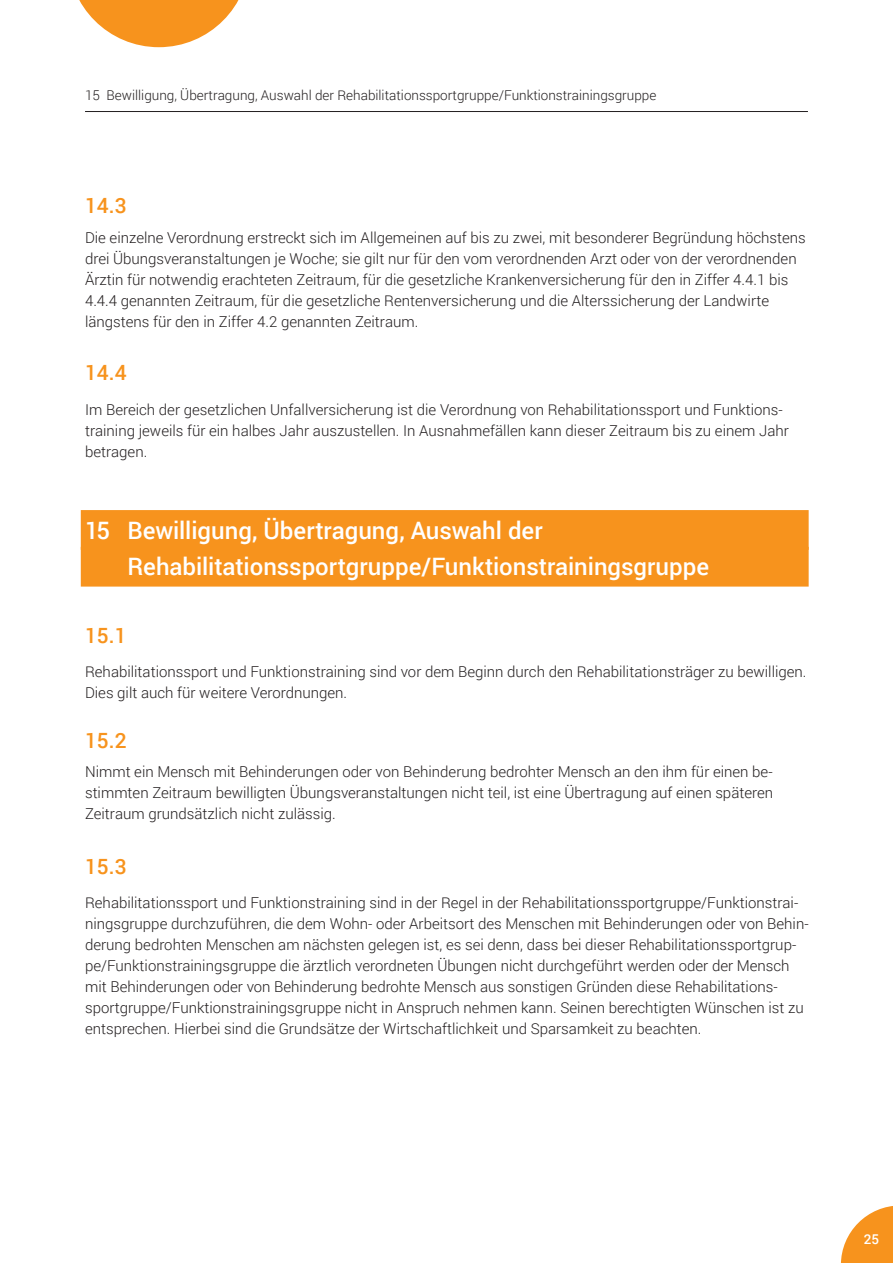
<style>
.page{position:relative;width:893px;height:1263px;background:#fff}
.page>*{position:absolute;margin:0;border:0;box-sizing:border-box;transform-origin:0 0}
.Head{font:500 24px "Roboto";color:#fff}
.Subhead2022_orange{font:500 21px "Roboto";color:#f7931d}
.Fließtext_10pt{font:300 15px/21px "Roboto";color:#231f20}
.Kopfzeile_11pt{font:300 13.5px "Roboto";color:#231f20}
.t1{font:500 13.5px "Roboto";color:#fff}
</style>
<div class="page">
<svg style="left:841px;top:1206px;width:52px;height:57px"></svg>
<hr style="left:85px;top:111px;width:723px;height:1px;background:#231f20">
<div style="left:81px;top:510px;width:728px;height:40px;background:#f7931d"></div>
<div style="left:81px;top:547px;width:728px;height:40px;background:#f7931d"></div>
<svg style="left:79px;top:0;width:160px;height:47px"></svg>
<p class="Kopfzeile_11pt" style="left:85px;top:86px;width:573px">15 Bewilligung, Übertragung, Auswahl der Rehabilitationssportgruppe/Funktionstrainingsgruppe</p>
<p class="Subhead2022_orange" style="left:85px;top:191px;width:43px">14.3</p>
<p class="Fließtext_10pt" style="left:85px;top:227px;width:722px">Die einzelne Verordnung erstreckt sich im Allgemeinen auf bis zu zwei, mit besonderer Begründung höchstens drei Übungsveranstaltungen je Woche; sie gilt nur für den vom verordnenden Arzt oder von der verordnenden Ärztin für notwendig erachteten Zeitraum, für die gesetzliche Krankenversicherung für den in Ziffer 4.4.1 bis 4.4.4 genannten Zeitraum, für die gesetzliche Rentenversicherung und die Alterssicherung der Landwirte längstens für den in Ziffer 4.2 genannten Zeitraum.</p>
<p class="Subhead2022_orange" style="left:85px;top:358px;width:43px">14.4</p>
<p class="Fließtext_10pt" style="left:85px;top:398px;width:705px">Im Bereich der gesetzlichen Unfallversicherung ist die Verordnung von Rehabilitationssport und Funktions&shy;training jeweils für ein halbes Jahr auszustellen. In Ausnahmefällen kann dieser Zeitraum bis zu einem Jahr betragen.</p>
<p class="Head" style="left:85px;top:513px;width:459px">15 Bewilligung, Übertragung, Auswahl der</p>
<p class="Head" style="left:128px;top:550px;width:583px">Rehabilitationssportgruppe/Funktionstrainingsgruppe</p>
<p class="Subhead2022_orange" style="left:85px;top:620px;width:43px">15.1</p>
<p class="Fließtext_10pt" style="left:85px;top:661px;width:723px">Rehabilitationssport und Funktionstraining sind vor dem Beginn durch den Rehabilitationsträger zu bewilligen.<br>Dies gilt auch für weitere Verordnungen.</p>
<p class="Subhead2022_orange" style="left:85px;top:725px;width:43px">15.2</p>
<p class="Fließtext_10pt" style="left:85px;top:761px;width:690px;text-align:justify">Nimmt ein Mensch mit Behinderungen oder von Behinderung bedrohter Mensch an den ihm für einen be&shy;stimmten Zeitraum bewilligten Übungsveranstaltungen nicht teil, ist eine Übertragung auf einen späteren Zeitraum grundsätzlich nicht zulässig.</p>
<p class="Subhead2022_orange" style="left:85px;top:851px;width:43px">15.3</p>
<p class="Fließtext_10pt" style="left:85px;top:892px;width:725px">Rehabilitationssport und Funktionstraining sind in der Regel in der Rehabilitationssportgruppe/Funktionstrai&shy;ningsgruppe durchzuführen, die dem Wohn- oder Arbeitsort des Menschen mit Behinderungen oder von Behin&shy;derung bedrohten Menschen am nächsten gelegen ist, es sei denn, dass bei dieser Rehabilitationssportgrup&shy;pe/Funktionstrainingsgruppe die ärztlich verordneten Übungen nicht durchgeführt werden oder der Mensch mit Behinderungen oder von Behinderung bedrohte Mensch aus sonstigen Gründen diese Rehabilitations&shy;sportgruppe/Funktionstrainingsgruppe nicht in Anspruch nehmen kann. Seinen berechtigten Wünschen ist zu entsprechen. Hierbei sind die Grundsätze der Wirtschaftlichkeit und Sparsamkeit zu beachten.</p>
<p class="t1" style="left:864px;top:1230px;width:17px">25</p>
</div>
